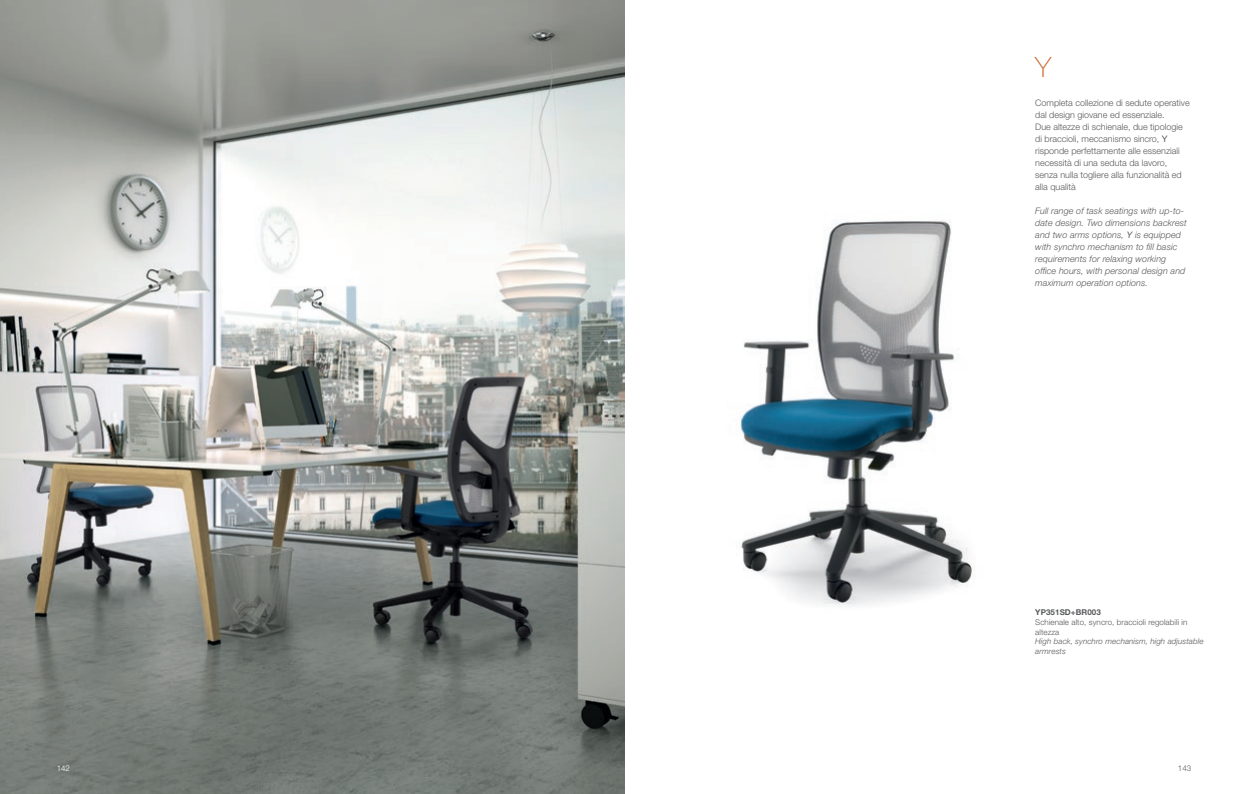
<style>
.page{position:relative;width:1248px;height:794px;background:#fff}
.page>*{position:absolute;margin:0;border:0;box-sizing:border-box;transform-origin:0 0}
.t1{font:100 28px "Helvetica Neue LT Std";color:#ca6b30}
.t2{font:300 9px/12px "Helvetica Neue LT Std";color:#57585a}
.t3{font:italic 300 9px/12px "Helvetica Neue LT Std";letter-spacing:.01em;color:#57585a}
.t4{font:300 8px/9.6px "Helvetica Neue LT Std";letter-spacing:.01em;color:#57585a}
.t5{font:italic 300 8px/9.6px "Helvetica Neue LT Std";letter-spacing:.01em;color:#57585a}
.t6{font:700 8px "Helvetica Neue LT Std";letter-spacing:.01em;color:#57585a}
.t7{font:300 8px "Helvetica Neue LT Std";color:#fff}
.s1{font-weight:400}
</style>
<div class="page">
<img style="left:740px;top:220px;width:235px;height:386px">
<img style="left:0;top:0;width:624px;height:794px">
<p class="t7" style="left:57px;top:763px;width:15px">142</p>
<h1 class="t1" style="left:1035px;top:51px;width:18px">Y</h1>
<p class="t2" style="left:1035px;top:96px;width:156px">Completa collezione di sedute operative dal design giovane ed essenziale.<br>Due altezze di schienale, due tipologie di braccioli, meccanismo sincro, <span class="s1">Y </span>risponde perfettamente alle essenziali necessità di una seduta da lavoro, senza nulla togliere alla funzionalità ed alla qualità</p>
<p class="t3" style="left:1035px;top:204px;width:153px">Full range of task seatings with up-to&shy;date design. Two dimensions backrest and two arms options, <span class="s1">Y</span> is equipped with synchro mechanism to fill basic requirements for relaxing working office hours, with personal design and maximum operation options.</p>
<p class="t6" style="left:1035px;top:607px;width:67px">YP351SD+BR003</p>
<p class="t4" style="left:1035px;top:617px;width:154px">Schienale alto, syncro, braccioli regolabili in altezza</p>
<p class="t5" style="left:1035px;top:636px;width:170px">High back, synchro mechanism, high adjustable armrests</p>
<p class="t4" style="left:1177px;top:763px;width:15px">143</p>
</div>
